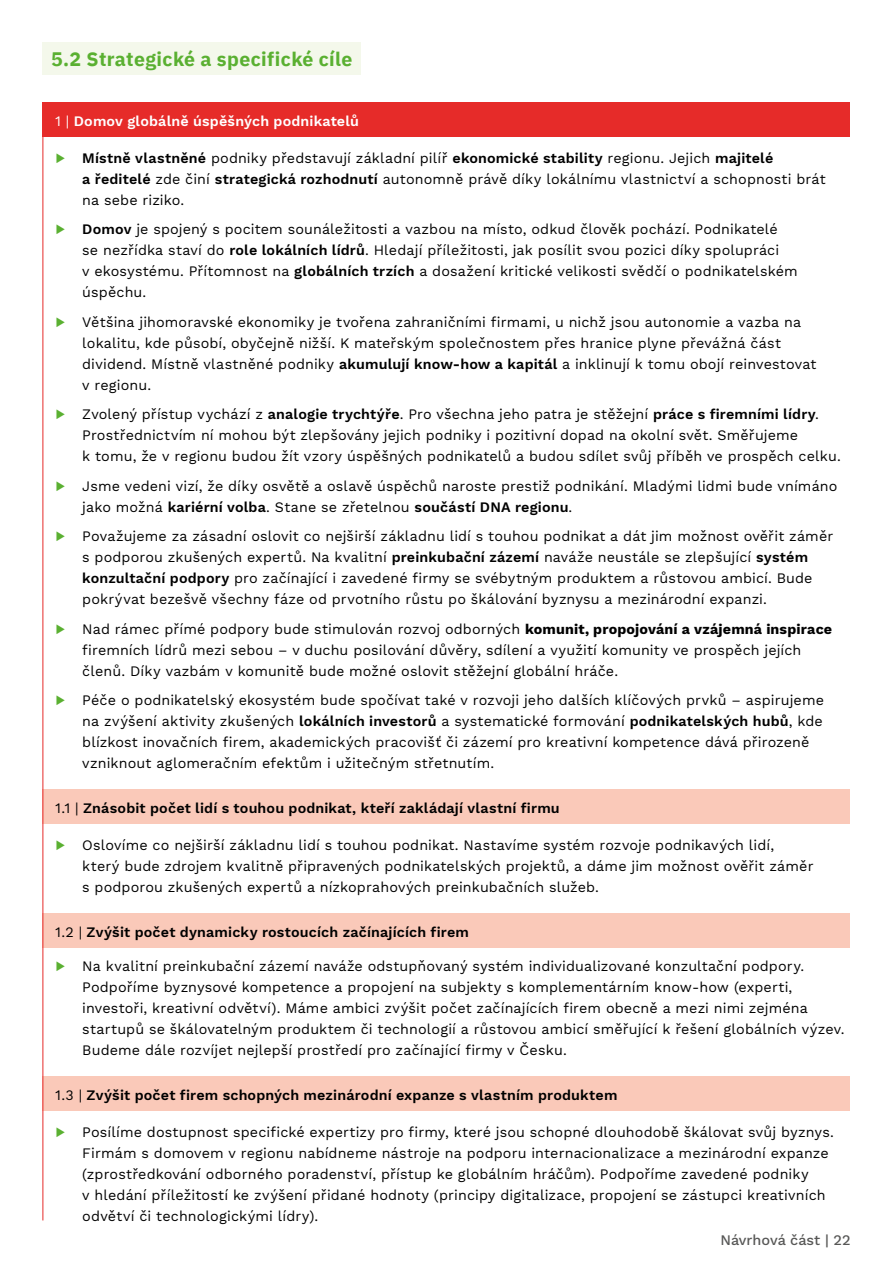
<style>
.page{position:relative;width:893px;height:1263px;background:#fff}
.page>*{position:absolute;margin:0;border:0;box-sizing:border-box;transform-origin:0 0}
.t1{font:700 19.5px "IBM Plex Sans";letter-spacing:.02em;color:#5ab031}
.t2{font:500 14.4px "Work Sans";color:#575756}
.t3{font:14.25px/21px "Work Sans";letter-spacing:.01em;color:#000}
.t4{font:600 14.25px "Work Sans";letter-spacing:.01em;color:#000}
.t5{font:600 14.25px "Work Sans";letter-spacing:.01em;color:#fff}
.s1{font-weight:400}
.s2{font-weight:200;color:#5ab031}
.s3{font-weight:600}
.s4{font-weight:700}
</style>
<div class="page">
<div style="left:43px;top:43px;width:318px;height:32px;background:#f4f8eb"></div>
<div style="left:43px;top:102px;width:807px;height:35px;background:#e62b29"></div>
<div style="left:43px;top:789px;width:807px;height:35px;background:#fac9b9"></div>
<div style="left:43px;top:913px;width:807px;height:35px;background:#fac9b9"></div>
<div style="left:43px;top:1076px;width:807px;height:34px;background:#fac9b9"></div>
<hr style="left:43px;top:102px;width:1px;height:1118px;background:#e62b29">
<h1 class="t1" style="left:51px;top:43px;width:303px">5.2 Strategické a specifické cíle</h1>
<p class="t5" style="left:55px;top:113px;width:305px"><span class="s1">1 |</span> Domov globálně úspěšných podnikatelů</p>
<p class="t3" style="left:82px;top:148px;width:745px;text-indent:-27px"><span class="s2">▶</span> <span class="s3">Místně vlastněné</span> podniky představují základní pilíř <span class="s3">ekonomické stability</span> regionu. Jejich <span class="s3">majitelé<br>a ředitelé</span> zde činí <span class="s3">strategická rozhodnutí</span> autonomně právě díky lokálnímu vlastnictví a schopnosti brát na sebe riziko.</p>
<p class="t3" style="left:82px;top:220px;width:717px;text-indent:-27px"><span class="s2">▶</span> <span class="s3">Domov</span> je spojený s pocitem sounáležitosti a vazbou na místo, odkud člověk pochází. Podnikatelé<br>se nezřídka staví do <span class="s3">role lokálních lídrů</span>. Hledají příležitosti, jak posílit svou pozici díky spolupráci<br>v ekosystému. Přítomnost na <span class="s3">globálních trzích</span> a dosažení kritické velikosti svědčí o podnikatelském úspěchu.</p>
<p class="t3" style="left:82px;top:312px;width:736px;text-indent:-27px"><span class="s2">▶</span> Většina jihomoravské ekonomiky je tvořena zahraničními firmami, u nichž jsou autonomie a vazba na lokalitu, kde působí, obyčejně nižší. K mateřským společnostem přes hranice plyne převážná část dividend. Místně vlastněné podniky <span class="s3">akumulují know-how a kapitál</span> a inklinují k tomu obojí reinvestovat v regionu.</p>
<p class="t3" style="left:82px;top:405px;width:760px;text-indent:-27px"><span class="s2">▶</span> Zvolený přístup vychází z <span class="s3">analogie trychtýře</span>. Pro všechna jeho patra je stěžejní <span class="s3">práce s firemními lídry</span>.<br>Prostřednictvím ní mohou být zlepšovány jejich podniky i pozitivní dopad na okolní svět. Směřujeme<br>k tomu, že v regionu budou žít vzory úspěšných podnikatelů a budou sdílet svůj příběh ve prospěch celku.</p>
<p class="t3" style="left:82px;top:476px;width:757px;text-indent:-27px"><span class="s2">▶</span> Jsme vedeni vizí, že díky osvětě a oslavě úspěchů naroste prestiž podnikání. Mladými lidmi bude vnímáno jako možná <span class="s3">kariérní volba</span>. Stane se zřetelnou <span class="s3">součástí DNA regionu</span>.</p>
<p class="t3" style="left:82px;top:527px;width:752px;text-indent:-27px"><span class="s2">▶</span> Považujeme za zásadní oslovit co nejširší základnu lidí s touhou podnikat a dát jim možnost ověřit záměr s podporou zkušených expertů. Na kvalitní <span class="s3">preinkubační zázemí</span> naváže neustále se zlepšující <span class="s3">systém konzultační podpory</span> pro začínající i zavedené firmy se svébytným produktem a růstovou ambicí. Bude pokrývat bezešvě všechny fáze od prvotního růstu po škálování byznysu a mezinárodní expanzi.</p>
<p class="t3" style="left:82px;top:619px;width:751px;text-indent:-27px"><span class="s2">▶</span> Nad rámec přímé podpory bude stimulován rozvoj odborných <span class="s4">komunit, propojování a vzájemná inspirace </span>firemních lídrů mezi sebou – v duchu posilování důvěry, sdílení a využití komunity ve prospěch jejích členů. Díky vazbám v komunitě bude možné oslovit stěžejní globální hráče.</p>
<p class="t3" style="left:82px;top:691px;width:743px;text-indent:-27px"><span class="s2">▶</span> Péče o podnikatelský ekosystém bude spočívat také v rozvoji jeho dalších klíčových prvků – aspirujeme na zvýšení aktivity zkušených <span class="s3">lokálních investorů</span> a systematické formování <span class="s3">podnikatelských hubů</span>, kde blízkost inovačních firem, akademických pracovišť či zázemí pro kreativní kompetence dává přirozeně vzniknout aglomeračním efektům i užitečným střetnutím.</p>
<p class="t4" style="left:55px;top:800px;width:506px"><span class="s1">1.1 |</span> Znásobit počet lidí s touhou podnikat, kteří zakládají vlastní firmu</p>
<p class="t3" style="left:82px;top:835px;width:733px;text-indent:-27px"><span class="s2">▶</span> Oslovíme co nejširší základnu lidí s touhou podnikat. Nastavíme systém rozvoje podnikavých lidí, který bude zdrojem kvalitně připravených podnikatelských projektů, a dáme jim možnost ověřit záměr s podporou zkušených expertů a nízkoprahových preinkubačních služeb.</p>
<p class="t4" style="left:55px;top:924px;width:415px"><span class="s1">1.2 |</span> Zvýšit počet dynamicky rostoucích začínajících firem</p>
<p class="t3" style="left:82px;top:956px;width:764px;text-indent:-27px"><span class="s2">▶</span> Na kvalitní preinkubační zázemí naváže odstupňovaný systém individualizované konzultační podpory.<br>Podpoříme byznysové kompetence a propojení na subjekty s komplementárním know-how (experti, investoři, kreativní odvětví). Máme ambici zvýšit počet začínajících firem obecně a mezi nimi zejména startupů se škálovatelným produktem či technologií a růstovou ambicí směřující k řešení globálních výzev.<br>Budeme dále rozvíjet nejlepší prostředí pro začínající firmy v Česku.</p>
<p class="t4" style="left:55px;top:1086px;width:564px"><span class="s1">1.3 |</span> Zvýšit počet firem schopných mezinárodní expanze s vlastním produktem</p>
<p class="t3" style="left:82px;top:1122px;width:753px;text-indent:-27px"><span class="s2">▶</span> Posílíme dostupnost specifické expertizy pro firmy, které jsou schopné dlouhodobě škálovat svůj byznys.<br>Firmám s domovem v regionu nabídneme nástroje na podporu internacionalizace a mezinárodní expanze (zprostředkování odborného poradenství, přístup ke globálním hráčům). Podpoříme zavedené podniky<br>v hledání příležitostí ke zvýšení přidané hodnoty (principy digitalizace, propojení se zástupci kreativních odvětví či technologickými lídry).</p>
<p class="t2" style="left:720px;top:1231px;width:131px">Návrhová část | 22</p>
</div>
